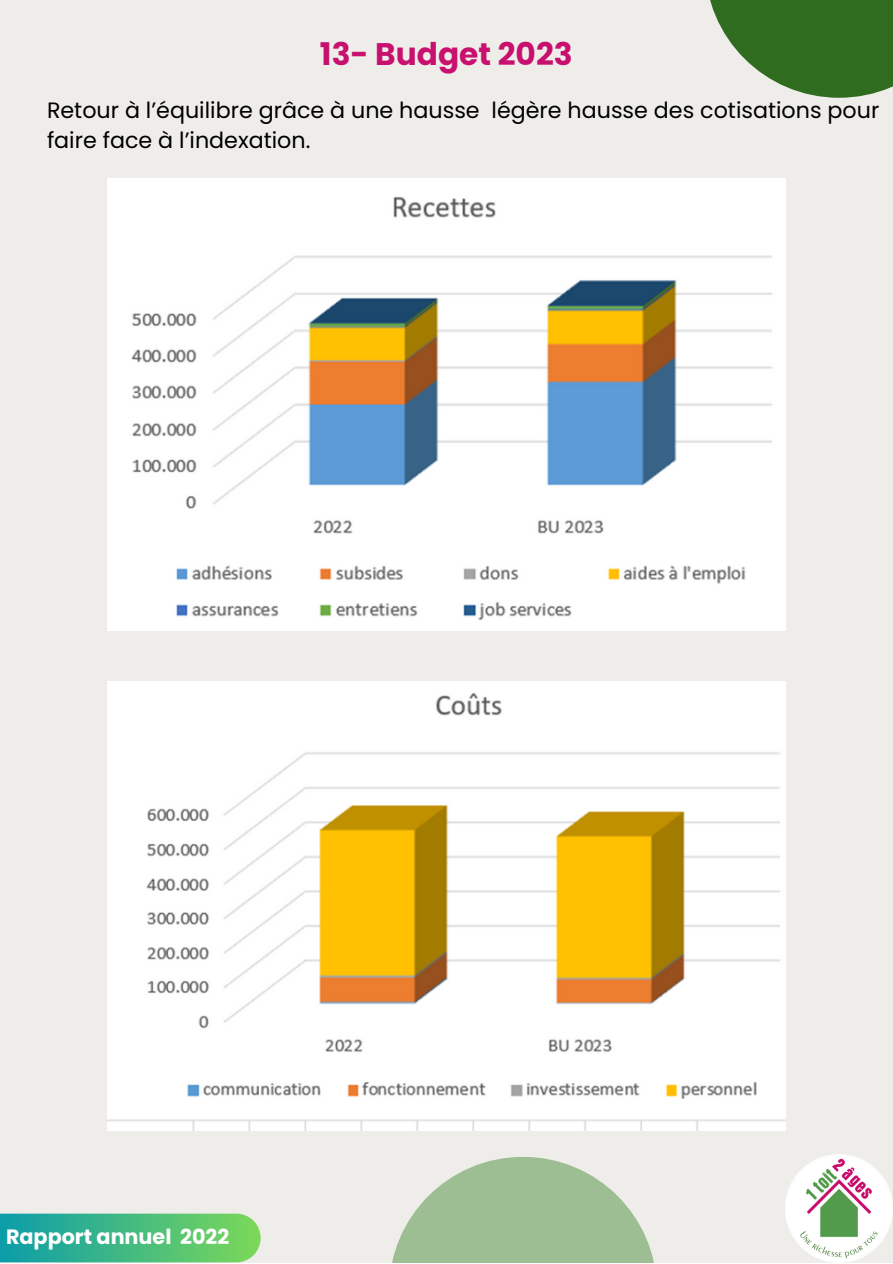
<style>
.page{position:relative;width:893px;height:1264px;background:#fff}
.page>*{position:absolute;margin:0;border:0;box-sizing:border-box;transform-origin:0 0}
.t1{font:700 31.2px "Poppins";color:#c8106e}
.t2{font:22.2px/30.3px "Poppins";color:#000}
.t3{font:700 20.7px "Poppins";color:#fff}
</style>
<div class="page">
<div style="left:0;top:0;width:892px;height:1262px;background:#efede9"></div>
<img style="left:107px;top:179px;width:678px;height:452px">
<img style="left:107px;top:681px;width:678px;height:449px">
<svg style="left:0;top:1213px;width:260px;height:49px;background:#47bb84"></svg>
<img style="left:785px;top:1154px;width:107px;height:108px">
<svg style="left:710px;top:0;width:182px;height:98px;fill:#306c20"></svg>
<svg style="left:392px;top:1157px;width:262px;height:105px;fill:#9dbd92"></svg>
<p class="t1" style="left:320px;top:32px;width:254px">13- Budget 2023</p>
<p class="t2" style="left:47px;top:95px;width:833px">Retour à l’équilibre grâce à une hausse légère hausse des cotisations pour faire face à l’indexation.</p>
<p class="t3" style="left:6px;top:1222px;width:225px">Rapport annuel 2022</p>
</div>
